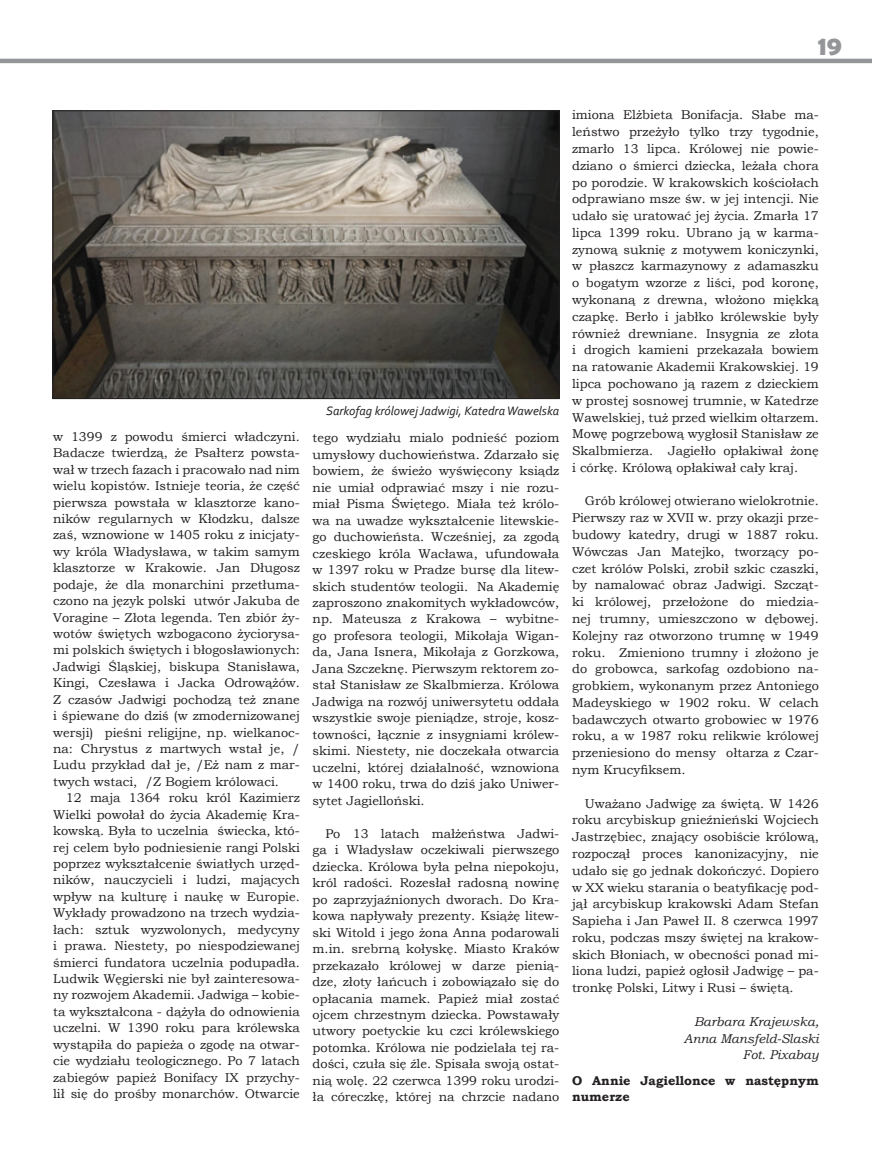
<style>
.page{position:relative;width:872px;height:1157px;background:#fff}
.page>*{position:absolute;margin:0;border:0;box-sizing:border-box;transform-origin:0 0}
.t1{font:700 27px "Berlin Sans FB Demi";color:#939598}
.t2{font:12.75px/16.8px "Bookman Old Style";color:#231f20;text-align:justify}
.t3{font:italic 12.75px/16.8px "Bookman Old Style";color:#231f20;text-align:right}
.t4{font:italic 12.75px "Corbel";color:#231f20}
.t5{font:700 12.75px/16.8px "Bookman Old Style";color:#231f20}
</style>
<div class="page">
<hr style="left:0;top:59px;width:872px;height:4px;background:#939598">
<img style="left:55px;top:113px;width:502px;height:284px">
<div style="left:53px;top:111px;width:506px;height:288px;border:1px solid #231f20"></div>
<h1 class="t1" style="left:818px;top:30px;width:25px">19</h1>
<p class="t2" style="left:53px;top:428px;width:248px;line-height:16.4px">w 1399 z powodu śmierci władczyni.<br>Badacze twierdzą, że Psałterz powsta&shy;wał w trzech fazach i pracowało nad nim wielu kopistów. Istnieje teoria, że część pierwsza powstała w klasztorze kano&shy;ników regularnych w Kłodzku, dalsze zaś, wznowione w 1405 roku z inicjaty&shy;wy króla Władysława, w takim samym klasztorze w Krakowie. Jan Długosz podaje, że dla monarchini przetłuma&shy;czono na język polski utwór Jakuba de Voragine – Złota legenda. Ten zbiór ży&shy;wotów świętych wzbogacono życiorysa&shy;mi polskich świętych i błogosławionych:<br>Jadwigi Śląskiej, biskupa Stanisława, Kingi, Czesława i Jacka Odrowążów.<br>Z czasów Jadwigi pochodzą też znane i śpiewane do dziś (w zmodernizowanej wersji) pieśni religijne, np. wielkanoc&shy;na: Chrystus z martwych wstał je, / Ludu przykład dał je, /Eż nam z mar&shy;twych wstaci, /Z Bogiem królowaci.</p>
<p class="t2" style="left:53px;top:790px;width:248px;line-height:16.4px;text-indent:13px">12 maja 1364 roku król Kazimierz Wielki powołał do życia Akademię Kra&shy;kowską. Była to uczelnia świecka, któ&shy;rej celem było podniesienie rangi Polski poprzez wykształcenie światłych urzęd&shy;ników, nauczycieli i ludzi, mających wpływ na kulturę i naukę w Europie.<br>Wykłady prowadzono na trzech wydzia&shy;łach: sztuk wyzwolonych, medycyny i prawa. Niestety, po niespodziewanej śmierci fundatora uczelnia podupadła.<br>Ludwik Węgierski nie był zainteresowa&shy;ny rozwojem Akademii. Jadwiga – kobie&shy;ta wykształcona - dążyła do odnowienia uczelni. W 1390 roku para królewska wystąpiła do papieża o zgodę na otwar&shy;cie wydziału teologicznego. Po 7 latach zabiegów papież Bonifacy IX przychy&shy;lił się do prośby monarchów. Otwarcie</p>
<p class="t4" style="left:326px;top:403px;width:235px">Sarkofag królowej Jadwigi, Katedra Wawelska</p>
<p class="t2" style="left:313px;top:429px;width:248px">tego wydziału mialo podnieść poziom umysłowy duchowieństwa. Zdarzało się bowiem, że świeżo wyświęcony ksiądz nie umiał odprawiać mszy i nie rozu&shy;miał Pisma Świętego. Miała też królo&shy;wa na uwadze wykształcenie litewskie&shy;go duchowieństa. Wcześniej, za zgodą czeskiego króla Wacława, ufundowała w 1397 roku w Pradze bursę dla litew&shy;skich studentów teologii. Na Akademię zaproszono znakomitych wykładowców, np. Mateusza z Krakowa – wybitne&shy;go profesora teologii, Mikołaja Wigan&shy;da, Jana Isnera, Mikołaja z Gorzkowa, Jana Szczeknę. Pierwszym rektorem zo&shy;stał Stanisław ze Skalbmierza. Królowa Jadwiga na rozwój uniwersytetu oddała wszystkie swoje pieniądze, stroje, kosz&shy;towności, łącznie z insygniami królew&shy;skimi. Niestety, nie doczekała otwarcia uczelni, której działalność, wznowiona w 1400 roku, trwa do dziś jako Uniwer&shy;sytet Jagielloński.</p>
<p class="t2" style="left:313px;top:825px;width:248px;text-indent:13px">Po 13 latach małżeństwa Jadwi&shy;ga i Władysław oczekiwali pierwszego dziecka. Królowa była pełna niepokoju, król radości. Rozesłał radosną nowinę po zaprzyjaźnionych dworach. Do Kra&shy;kowa napływały prezenty. Książę litew&shy;ski Witold i jego żona Anna podarowali m.in. srebrną kołyskę. Miasto Kraków przekazało królowej w darze pienią&shy;dze, złoty łańcuch i zobowiązało się do opłacania mamek. Papież miał zostać ojcem chrzestnym dziecka. Powstawały utwory poetyckie ku czci królewskiego potomka. Królowa nie podzielała tej ra&shy;dości, czuła się źle. Spisała swoją ostat&shy;nią wolę. 22 czerwca 1399 roku urodzi&shy;ła córeczkę, której na chrzcie nadano</p>
<p class="t2" style="left:572px;top:107px;width:248px">imiona Elżbieta Bonifacja. Słabe ma&shy;leństwo przeżyło tylko trzy tygodnie, zmarło 13 lipca. Królowej nie powie&shy;dziano o śmierci dziecka, leżała chora po porodzie. W krakowskich kościołach odprawiano msze św. w jej intencji. Nie udało się uratować jej życia. Zmarła 17 lipca 1399 roku. Ubrano ją w karma&shy;zynową suknię z motywem koniczynki, w płaszcz karmazynowy z adamaszku o bogatym wzorze z liści, pod koronę, wykonaną z drewna, włożono miękką czapkę. Berło i jabłko królewskie były również drewniane. Insygnia ze złota i drogich kamieni przekazała bowiem na ratowanie Akademii Krakowskiej. 19 lipca pochowano ją razem z dzieckiem w prostej sosnowej trumnie, w Katedrze Wawelskiej, tuż przed wielkim ołtarzem.<br>Mowę pogrzebową wygłosił Stanisław ze Skalbmierza. Jagiełło opłakiwał żonę i córkę. Królową opłakiwał cały kraj.</p>
<p class="t2" style="left:572px;top:493px;width:248px;text-indent:13px">Grób królowej otwierano wielokrotnie.<br>Pierwszy raz w XVII w. przy okazji prze&shy;budowy katedry, drugi w 1887 roku.<br>Wówczas Jan Matejko, tworzący po&shy;czet królów Polski, zrobił szkic czaszki, by namalować obraz Jadwigi. Szcząt&shy;ki królowej, przełożone do miedzia&shy;nej trumny, umieszczono w dębowej.<br>Kolejny raz otworzono trumnę w 1949 roku. Zmieniono trumny i złożono je do grobowca, sarkofag ozdobiono na&shy;grobkiem, wykonanym przez Antoniego Madeyskiego w 1902 roku. W celach badawczych otwarto grobowiec w 1976 roku, a w 1987 roku relikwie królowej przeniesiono do mensy ołtarza z Czar&shy;nym Krucyfiksem.</p>
<p class="t2" style="left:572px;top:795px;width:248px;text-indent:13px">Uważano Jadwigę za świętą. W 1426 roku arcybiskup gnieźnieński Wojciech Jastrzębiec, znający osobiście królową, rozpoczął proces kanonizacyjny, nie udało się go jednak dokończyć. Dopiero w XX wieku starania o beatyfikację pod&shy;jął arcybiskup krakowski Adam Stefan Sapieha i Jan Paweł II. 8 czerwca 1997 roku, podczas mszy świętej na krakow&shy;skich Błoniach, w obecności ponad mi&shy;liona ludzi, papież ogłosił Jadwigę – pa&shy;tronkę Polski, Litwy i Rusi – świętą.</p>
<p class="t3" style="left:684px;top:1013px;width:136px">Barbara Krajewska,<br>Anna Mansfeld-Slaski<br>Fot. Pixabay</p>
<p class="t5" style="left:572px;top:1071px;width:248px">O Annie Jagiellonce w następnym numerze</p>
</div>
